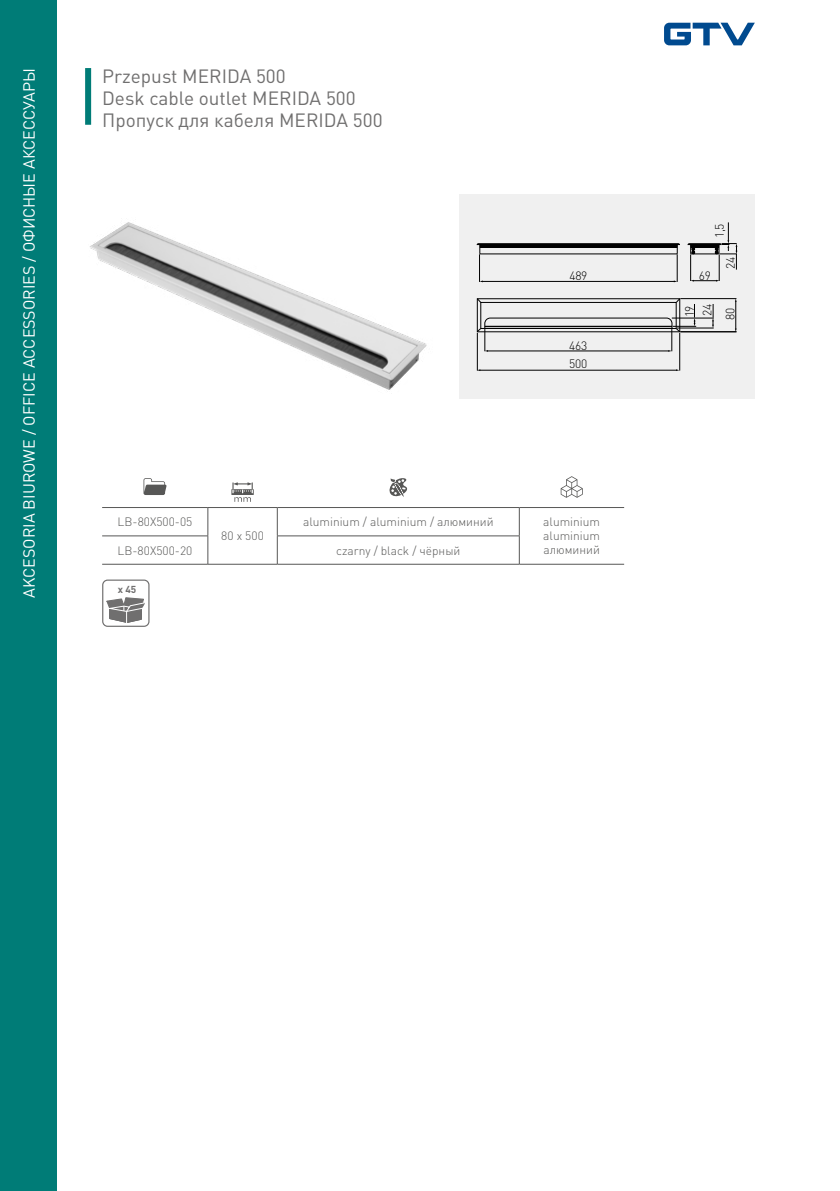
<style>
.page{position:relative;width:840px;height:1191px;background:#fff}
.page>*{position:absolute;margin:0;border:0;box-sizing:border-box;transform-origin:0 0}
.t1{font:19px/22px "DIN Pro";color:#706f6f}
.t2{font:16px "DIN Pro";color:#fff}
.t3{font:300 12px/14px "DIN Pro";color:#575756}
.t4{font:300 12px/17.8px "DIN Pro";letter-spacing:-.025em;color:#000}
.t5{font:700 10px "DIN Pro";color:#706f6f}
</style>
<div class="page">
<div style="left:459px;top:195px;width:295px;height:204px;background:#f0f0f0"></div>
<div style="left:85px;top:68px;width:6px;height:57px;background:#007c77"></div>
<div style="left:0;top:0;width:57px;height:1191px;background:#007c77"></div>
<hr style="left:102px;top:535px;width:106px;height:1px;background:#575756">
<hr style="left:277px;top:535px;width:242px;height:1px;background:#575756">
<hr style="left:277px;top:564px;width:242px;height:1px;background:#575756">
<hr style="left:102px;top:564px;width:106px;height:1px;background:#575756">
<hr style="left:102px;top:507px;width:106px;height:1px;background:#575756">
<hr style="left:277px;top:507px;width:242px;height:1px;background:#575756">
<hr style="left:519px;top:507px;width:104px;height:1px;background:#575756">
<svg style="left:518px;top:508px;width:1px;height:56px"></svg>
<hr style="left:519px;top:564px;width:104px;height:1px;background:#575756">
<hr style="left:208px;top:507px;width:69px;height:1px;background:#575756">
<svg style="left:207px;top:508px;width:1px;height:56px"></svg>
<svg style="left:277px;top:508px;width:1px;height:56px"></svg>
<hr style="left:208px;top:564px;width:69px;height:1px;background:#575756">
<svg style="left:143px;top:478px;width:23px;height:17px"></svg>
<svg style="left:231px;top:482px;width:22px;height:20px"></svg>
<svg style="left:389px;top:478px;width:18px;height:19px"></svg>
<svg style="left:560px;top:476px;width:22px;height:22px"></svg>
<svg style="left:664px;top:23px;width:90px;height:22px"></svg>
<img style="left:90px;top:222px;width:337px;height:168px">
<svg style="left:476px;top:243px;width:204px;height:39px"></svg>
<hr style="left:476px;top:333px;width:1px;height:37px;background:#000">
<hr style="left:679px;top:333px;width:1px;height:37px;background:#000">
<hr style="left:479px;top:370px;width:197px;height:1px;background:#000">
<hr style="left:680px;top:298px;width:56px;height:1px;background:#000">
<hr style="left:680px;top:331px;width:56px;height:1px;background:#000">
<hr style="left:671px;top:318px;width:42px;height:1px;background:#000">
<hr style="left:676px;top:328px;width:37px;height:1px;background:#000">
<svg style="left:734px;top:298px;width:2px;height:34px"></svg>
<svg style="left:687px;top:222px;width:50px;height:59px"></svg>
<svg style="left:476px;top:298px;width:219px;height:54px"></svg>
<svg style="left:711px;top:304px;width:2px;height:24px"></svg>
<div style="left:102px;top:579px;width:47px;height:48px;border:1px solid #706f6f;border-radius:5px"></div>
<svg style="left:106px;top:597px;width:39px;height:26px"></svg>
<h2 class="t2" style="left:18px;top:598px;width:531px;rotate:-90deg">AKCESORIA BIUROWE / OFFICE ACCESSORIES / ОФИСНЫЕ АКСЕССУАРЫ</h2>
<h1 class="t1" style="left:102px;top:64px;width:282px">Przepust MERIDA 500<br>Desk cable outlet MERIDA 500<br>Пропуск для кабеля MERIDA 500</h1>
<p class="t4" style="left:569px;top:267px;width:19px">489</p>
<p class="t4" style="left:569px;top:336px;width:19px">463<br>500</p>
<p class="t3" style="left:117px;top:514px;width:76px">LB-80X500-05</p>
<p class="t3" style="left:221px;top:528px;width:44px">80 x 500</p>
<p class="t3" style="left:303px;top:514px;width:192px">aluminium / aluminium / алюминий</p>
<p class="t3" style="left:543px;top:514px;width:58px">aluminium aluminium</p>
<p class="t3" style="left:117px;top:543px;width:76px">LB-80X500-20</p>
<p class="t3" style="left:336px;top:543px;width:126px">czarny / black / чёрный</p>
<p class="t3" style="left:543px;top:542px;width:58px">алюминий</p>
<p class="t5" style="left:118px;top:582px;width:20px">x 45</p>
<p class="t4" style="left:709px;top:238px;width:16px;rotate:-90deg">1,5</p>
<p class="t4" style="left:698px;top:266px;width:14px">69</p>
<p class="t4" style="left:679px;top:317px;width:15px;rotate:-90deg">19<br>24</p>
<p class="t4" style="left:720px;top:269px;width:14px;rotate:-90deg">24</p>
<p class="t4" style="left:720px;top:319px;width:14px;rotate:-90deg">80</p>
</div>
